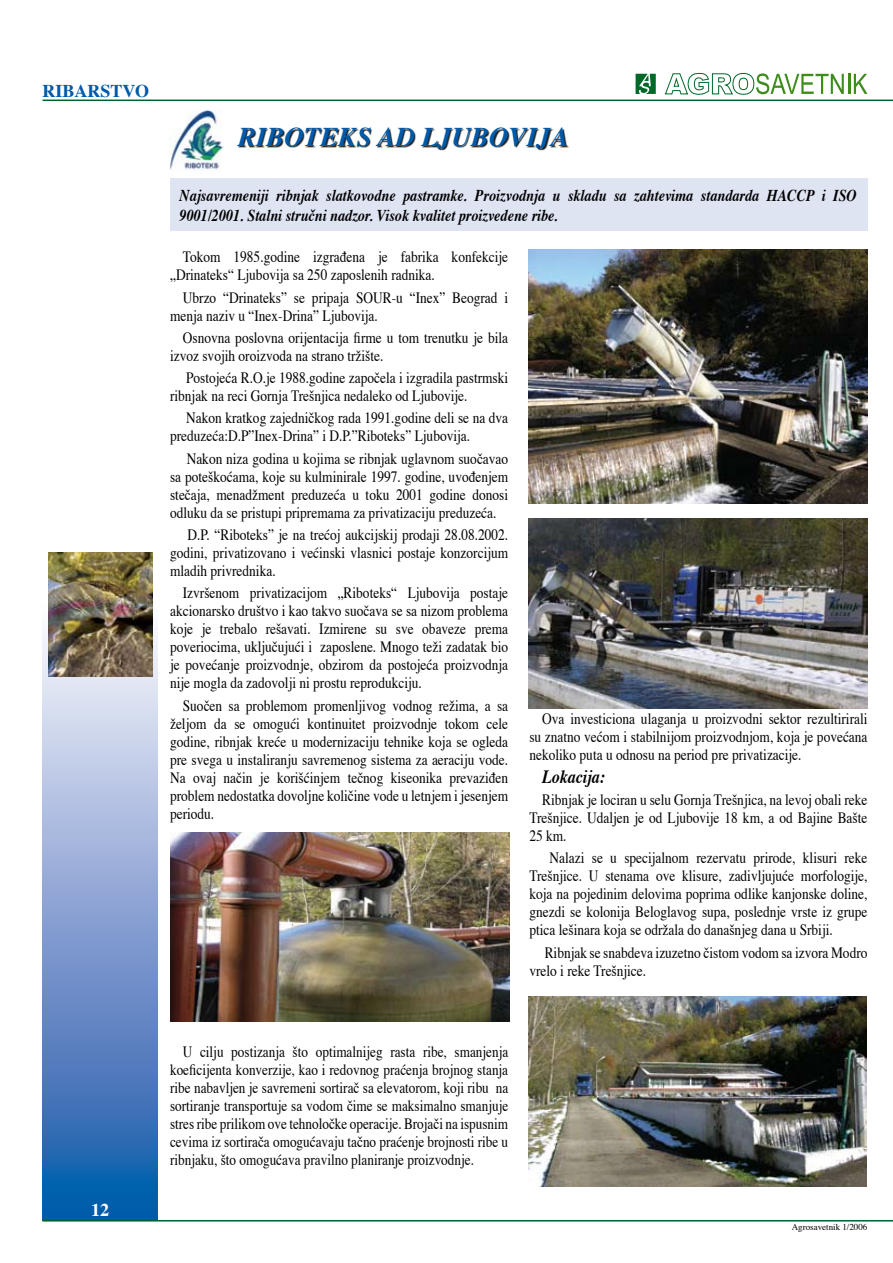
<style>
.page{position:relative;width:893px;height:1263px;background:#fff}
.page>*{position:absolute;margin:0;border:0;box-sizing:border-box;transform-origin:0 0}
.t1{font:italic 700 27px "Times";color:#005aa9}
.t2{font:italic 700 18.75px "Times";color:#000;scale:.85 1}
.t3{font:700 18px "Times";color:#005aa9}
.t4{font:700 18px "Times";color:#fff}
.t5{font:italic 700 16.5px/19.8px "Times";color:#000;scale:.86 1}
.t6{font:15.75px/18px "Times";color:#000;text-align:justify;scale:.85 1}
.t7{font:15.75px/18px "Times";color:#000;text-align:justify;scale:.84 1}
.t8{font:9px "Times";color:#000}
</style>
<div class="page">
<div style="left:170px;top:178px;width:697px;height:52px;background:#dfe4f3"></div>
<hr style="left:43px;top:100px;width:850px;height:1px;background:#005f33">
<div style="left:237px;top:129px;width:594px;height:65px;background:#000;opacity:.9"></div>
<svg style="left:636px;top:74px;width:20px;height:20px"></svg>
<svg style="left:665px;top:73px;width:179px;height:22px"></svg>
<hr style="left:848px;top:74px;width:2px;height:20px;background:#3d8c1c">
<svg style="left:854px;top:74px;width:13px;height:20px"></svg>
<svg style="left:43px;top:597px;width:114px;height:623px;background:#7a9bcd"></svg>
<hr style="left:43px;top:1220px;width:850px;height:1px;background:#005f33">
<img style="left:49px;top:552px;width:104px;height:124px">
<img style="left:170px;top:832px;width:339px;height:190px">
<img style="left:528px;top:250px;width:339px;height:253px">
<img style="left:528px;top:997px;width:339px;height:189px">
<img style="left:528px;top:519px;width:339px;height:189px">
<img style="left:169px;top:111px;width:54px;height:60px">
<p class="t3" style="left:43px;top:74px;width:108px">RIBARSTVO</p>
<h1 class="t1" style="left:238px;top:112px;width:332px">RIBOTEKS AD LJUBOVIJA</h1>
<p class="t5" style="left:180px;top:184px;width:789px">Najsavremeniji ribnjak slatkovodne pastramke. Proizvodnja u skladu sa zahtevima standarda HACCP i ISO<br>9001/2001. Stalni stručni nadzor. Visok kvalitet proizvedene ribe.</p>
<p class="t6" style="left:170px;top:247px;width:399px;text-indent:13px">Tokom 1985.godine izgrađena je fabrika konfekcije „Drinateks“ Ljubovija sa 250 zaposlenih radnika.</p>
<p class="t6" style="left:170px;top:287px;width:399px;text-indent:13px">Ubrzo “Drinateks” se pripaja SOUR-u “Inex” Beograd i menja naziv u “Inex-Drina” Ljubovija.</p>
<p class="t6" style="left:170px;top:327px;width:399px;text-indent:13px">Osnovna poslovna orijentacija firme u tom trenutku je bila izvoz svojih oroizvoda na strano tržište.</p>
<p class="t6" style="left:170px;top:367px;width:399px;text-indent:16px">Postojeća R.O.je 1988.godine započela i izgradila pastrmski ribnjak na reci Gornja Trešnjica nedaleko od Ljubovije.</p>
<p class="t6" style="left:170px;top:408px;width:399px;text-indent:16px">Nakon kratkog zajedničkog rada 1991.godine deli se na dva preduzeća:D.P”Inex-Drina” i D.P.”Riboteks” Ljubovija.</p>
<p class="t6" style="left:170px;top:448px;width:399px;text-indent:17px">Nakon niza godina u kojima se ribnjak uglavnom suočavao sa poteškoćama, koje su kulminirale 1997. godine, uvođenjem stečaja, menadžment preduzeća u toku 2001 godine donosi odluku da se pristupi pripremama za privatizaciju preduzeća.</p>
<p class="t6" style="left:170px;top:524px;width:399px;text-indent:17px">D.P. “Riboteks” je na trećoj aukcijskij prodaji 28.08.2002. godini, privatizovano i većinski vlasnici postaje konzorcijum mladih privrednika.</p>
<p class="t6" style="left:170px;top:583px;width:399px;text-indent:13px">Izvršenom privatizacijom „Riboteks“ Ljubovija postaje akcionarsko društvo i kao takvo suočava se sa nizom problema koje je trebalo rešavati. Izmirene su sve obaveze prema poveriocima, uključujući i zaposlene. Mnogo teži zadatak bio je povećanje proizvodnje, obzirom da postojeća proizvodnja nije mogla da zadovolji ni prostu reprodukciju.</p>
<p class="t6" style="left:170px;top:695px;width:399px;text-indent:13px">Suočen sa problemom promenljivog vodnog režima, a sa željom da se omogući kontinuitet proizvodnje tokom cele godine, ribnjak kreće u modernizaciju tehnike koja se ogleda pre svega u instaliranju savremenog sistema za aeraciju vode.<br>Na ovaj način je korišćinjem tečnog kiseonika prevaziđen problem nedostatka dovoljne količine vode u letnjem i jesenjem periodu.</p>
<p class="t6" style="left:529px;top:709px;width:399px;text-indent:13px">Ova investiciona ulaganja u proizvodni sektor rezultirirali su znatno većom i stabilnijom proizvodnjom, koja je povećana nekoliko puta u odnosu na period pre privatizacije.</p>
<p class="t2" style="left:542px;top:759px;width:75px">Lokacija:</p>
<p class="t6" style="left:529px;top:789px;width:399px;text-indent:13px">Ribnjak je lociran u selu Gornja Trešnjica, na levoj obali reke Trešnjice. Udaljen je od Ljubovije 18 km, a od Bajine Bašte 25 km.</p>
<p class="t6" style="left:529px;top:848px;width:399px;text-indent:20px">Nalazi se u specijalnom rezervatu prirode, klisuri reke Trešnjice. U stenama ove klisure, zadivljujuće morfologije, koja na pojedinim delovima poprima odlike kanjonske doline, gnezdi se kolonija Beloglavog supa, poslednje vrste iz grupe ptica lešinara koja se održala do današnjeg dana u Srbiji.</p>
<p class="t6" style="left:529px;top:942px;width:399px;text-indent:15px">Ribnjak se snabdeva izuzetno čistom vodom sa izvora Modro vrelo i reke Trešnjice.</p>
<p class="t4" style="left:91px;top:1192px;width:19px">12</p>
<p class="t7" style="left:170px;top:1041px;width:404px;text-indent:13px">U cilju postizanja što optimalnijeg rasta ribe, smanjenja koeficijenta konverzije, kao i redovnog praćenja brojnog stanja ribe nabavljen je savremeni sortirač sa elevatorom, koji ribu na sortiranje transportuje sa vodom čime se maksimalno smanjuje stres ribe prilikom ove tehnoločke operacije. Brojači na ispusnim cevima iz sortirača omogućavaju tačno praćenje brojnosti ribe u ribnjaku, što omogućava pravilno planiranje proizvodnje.</p>
<p class="t8" style="left:792px;top:1218px;width:77px">Agrosavetnik 1/2006</p>
</div>
